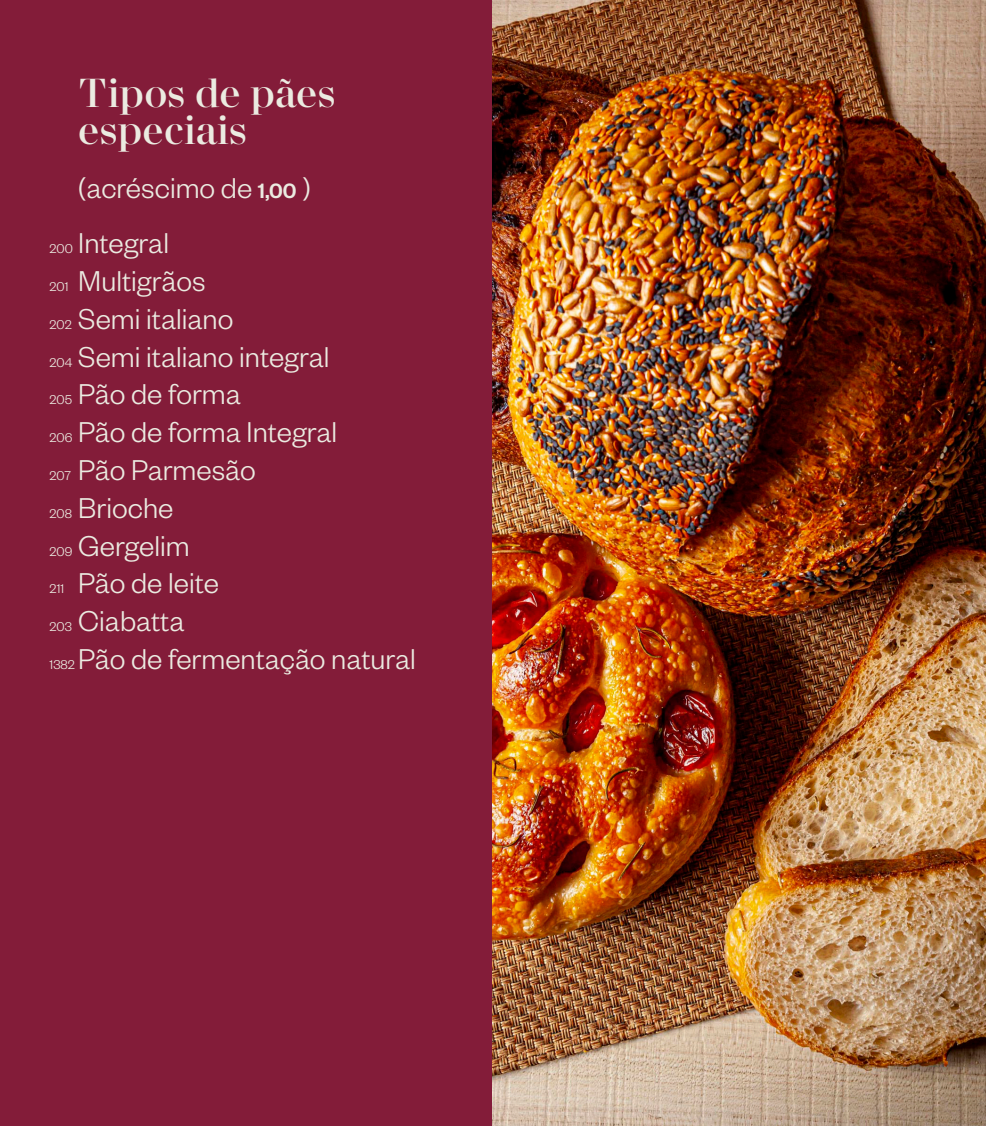
<style>
.page{position:relative;width:986px;height:1126px;background:#fff}
.page>*{position:absolute;margin:0;border:0;box-sizing:border-box;transform-origin:0 0}
.t1{font:500 43.75px/36.8px "Macklin Display";color:#ebebe1}
.t2{font:300 31.5px/37.8px "Founders Grotesk";color:#ebebe1}
.t3{font:300 14px "Founders Grotesk";color:#ebebe1}
.s1{font-weight:500;font-size:22.75px}
</style>
<div class="page">
<div style="left:0;top:0;width:493px;height:1126px;background:#831c39"></div>
<img style="left:493px;top:0;width:493px;height:1126px">
<h1 class="t1" style="left:78px;top:74px;width:259px">Tipos de pães especiais</h1>
<p class="t2" style="left:78px;top:158px;width:234px;line-height:55.6px">(acréscimo de <span class="s1">1,00</span> )<br>Integral</p>
<p class="t2" style="left:78px;top:261px;width:339px">Multigrãos<br>Semi italiano<br>Semi italiano integral<br>Pão de forma<br>Pão de forma Integral<br>Pão Parmesão<br>Brioche<br>Gergelim<br>Pão de leite<br>Ciabatta<br>Pão de fermentação natural</p>
<p class="t3" style="left:50px;top:240px;width:25px">200</p>
<p class="t3" style="left:50px;top:278px;width:20px">201</p>
<p class="t3" style="left:50px;top:316px;width:24px">202</p>
<p class="t3" style="left:50px;top:354px;width:24px">204</p>
<p class="t3" style="left:50px;top:392px;width:24px">205</p>
<p class="t3" style="left:50px;top:429px;width:24px">206</p>
<p class="t3" style="left:50px;top:467px;width:23px">207</p>
<p class="t3" style="left:50px;top:505px;width:24px">208</p>
<p class="t3" style="left:50px;top:543px;width:24px">209</p>
<p class="t3" style="left:50px;top:581px;width:16px">211</p>
<p class="t3" style="left:50px;top:618px;width:24px">203</p>
<p class="t3" style="left:50px;top:656px;width:27px">1382</p>
</div>
